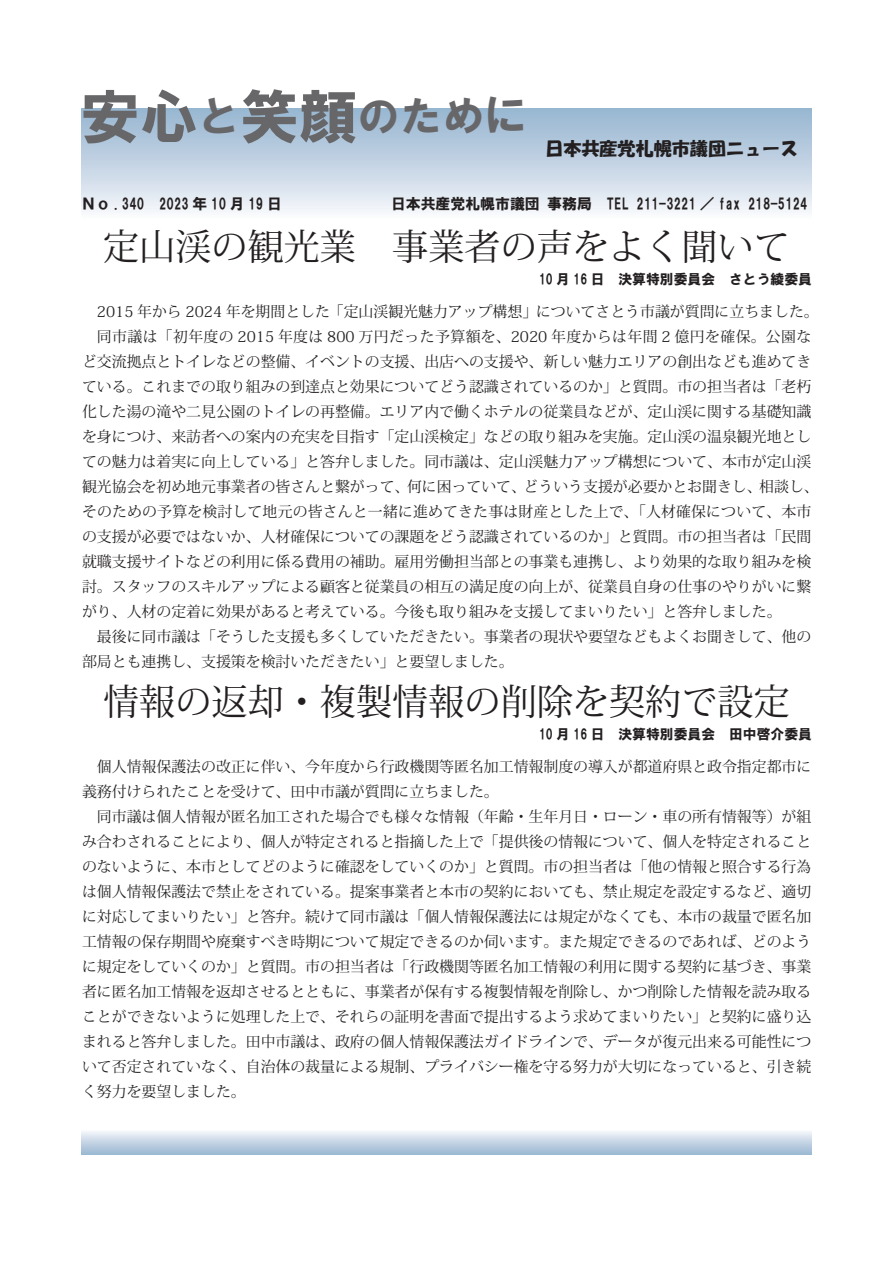
<style>
.page{position:relative;width:893px;height:1263px;background:#fff}
.page>*{position:absolute;margin:0;border:0;box-sizing:border-box;transform-origin:0 0}
.t1{font:42.45px "HG Soei Kakugothic UB";color:#67676a}
.t2{font:36.15px "Koz Min Pr 6 N";color:#231f20}
.t3{font:18px "HG Soei Kakupoptai";color:#231f20}
.t4{font:14.85px/25px "Koz Min Pr 6 N";color:#231f20}
.t5{font:14.85px "HG Soei Kakugothic UB";color:#231f20}
.t6{font:14.85px "Koz Min Pr 6 N";letter-spacing:.03em;color:#231f20}
.t7{font:13.8px "HG Soei Kakugothic UB";color:#231f20}
.s1{font-size:58.5px}
</style>
<div class="page">
<div style="left:81px;top:108px;width:731px;height:111px;background:linear-gradient(to bottom,#94b3cf,#f8f8fc)"></div>
<div style="left:81px;top:1129px;width:731px;height:26px;background:linear-gradient(to bottom,#f9f9fc,#9cb8d2)"></div>
<p class="t1" style="left:81px;top:95px;width:448px"><span class="s1">安心</span>と<span class="s1">笑顔</span>のために</p>
<p class="t3" style="left:545px;top:139px;width:254px">日本共産党札幌市議団ニュース</p>
<p class="t5" style="left:81px;top:196px;width:217px">Ｎｏ .340　2023 年 10 月 19 日　</p>
<p class="t5" style="left:391px;top:196px;width:150px">日本共産党札幌市議団</p>
<p class="t5" style="left:547px;top:196px;width:83px">事務局　TEL</p>
<p class="t5" style="left:637px;top:196px;width:106px">211-3221 ／ fax</p>
<p class="t5" style="left:748px;top:196px;width:61px">218-5124</p>
<p class="t2" style="left:103px;top:226px;width:688px">定山渓の観光業　事業者の声をよく聞いて</p>
<p class="t7" style="left:539px;top:272px;width:274px">10 月 16 日　決算特別委員会　さとう綾委員</p>
<p class="t4" style="left:97px;top:300px;width:723px">2015 年から 2024 年を期間とした「定山渓観光魅力アップ構想」についてさとう市議が質問に立ちました。</p>
<p class="t6" style="left:97px;top:328px;width:716px">同市議は「初年度の 2015 年度は 800 万円だった予算額を、2020 年度からは年間 2 億円を確保。公園な</p>
<p class="t4" style="left:82px;top:350px;width:731px">ど交流拠点とトイレなどの整備、イベントの支援、出店への支援や、新しい魅力エリアの創出なども進めてき</p>
<p class="t4" style="left:82px;top:375px;width:731px">ている。これまでの取り組みの到達点と効果についてどう認識されているのか」と質問。市の担当者は「老朽</p>
<p class="t4" style="left:82px;top:400px;width:731px">化した湯の滝や二見公園のトイレの再整備。エリア内で働くホテルの従業員などが、定山渓に関する基礎知識</p>
<p class="t4" style="left:82px;top:425px;width:731px">を身につけ、来訪者への案内の充実を目指す「定山渓検定」などの取り組みを実施。定山渓の温泉観光地とし</p>
<p class="t4" style="left:82px;top:450px;width:731px">ての魅力は着実に向上している」と答弁しました。同市議は、定山渓魅力アップ構想について、本市が定山渓</p>
<p class="t4" style="left:759px;top:475px;width:61px">相談し、</p>
<p class="t4" style="left:82px;top:475px;width:731px">観光協会を初め地元事業者の皆さんと繋がって、<br>そのための予算を検討して地元の皆さんと一緒に進めてきた事は財産とした上で、「人材確保について、本市の支援が必要ではないか、人材確保についての課題をどう認識されているのか」と質問。市の担当者は「民間就職支援サイトなどの利用に係る費用の補助。雇用労働担当部との事業も連携し、より効果的な取り組みを検討。スタッフのスキルアップによる顧客と従業員の相互の満足度の向上が、従業員自身の仕事のやりがいに繋がり、人材の定着に効果があると考えている。今後も取り組みを支援してまいりたい」と答弁しました。</p>
<p class="t4" style="left:82px;top:624px;width:731px;text-indent:15px">最後に同市議は「そうした支援も多くしていただきたい。事業者の現状や要望などもよくお聞きして、他の部局とも連携し、支援策を検討いただきたい」と要望しました。</p>
<p class="t4" style="left:524px;top:475px;width:240px">どういう支援が必要かとお聞きし、</p>
<p class="t4" style="left:407px;top:475px;width:121px">何に困っていて、</p>
<p class="t2" style="left:103px;top:681px;width:688px">情報の返却・複製情報の削除を契約で設定</p>
<p class="t7" style="left:539px;top:727px;width:274px">10 月 16 日　決算特別委員会　田中啓介委員</p>
<p class="t4" style="left:82px;top:754px;width:731px;text-indent:15px">個人情報保護法の改正に伴い、今年度から行政機関等匿名加工情報制度の導入が都道府県と政令指定都市に義務付けられたことを受けて、田中市議が質問に立ちました。</p>
<p class="t4" style="left:82px;top:804px;width:731px;text-align:justify;text-indent:15px">同市議は個人情報が匿名加工された場合でも様々な情報（年齢・生年月日・ローン・車の所有情報等）が組み合わされることにより、個人が特定されると指摘した上で「提供後の情報について、個人を特定されることのないように、本市としてどのように確認をしていくのか」と質問。市の担当者は「他の情報と照合する行為は個人情報保護法で禁止をされている。提案事業者と本市の契約においても、禁止規定を設定するなど、適切に対応してまいりたい」と答弁。続けて同市議は「個人情報保護法には規定がなくても、本市の裁量で匿名加工情報の保存期間や廃棄すべき時期について規定できるのか伺います。また規定できるのであれば、どのように規定をしていくのか」と質問。市の担当者は「行政機関等匿名加工情報の利用に関する契約に基づき、事業者に匿名加工情報を返却させるとともに、事業者が保有する複製情報を削除し、かつ削除した情報を読み取ることができないように処理した上で、それらの証明を書面で提出するよう求めてまいりたい」と契約に盛り込まれると答弁しました。田中市議は、政府の個人情報保護法ガイドラインで、データが復元出来る可能性について否定されていなく、自治体の裁量による規制、プライバシー権を守る努力が大切になっていると、引き続く努力を要望しました。</p>
</div>
